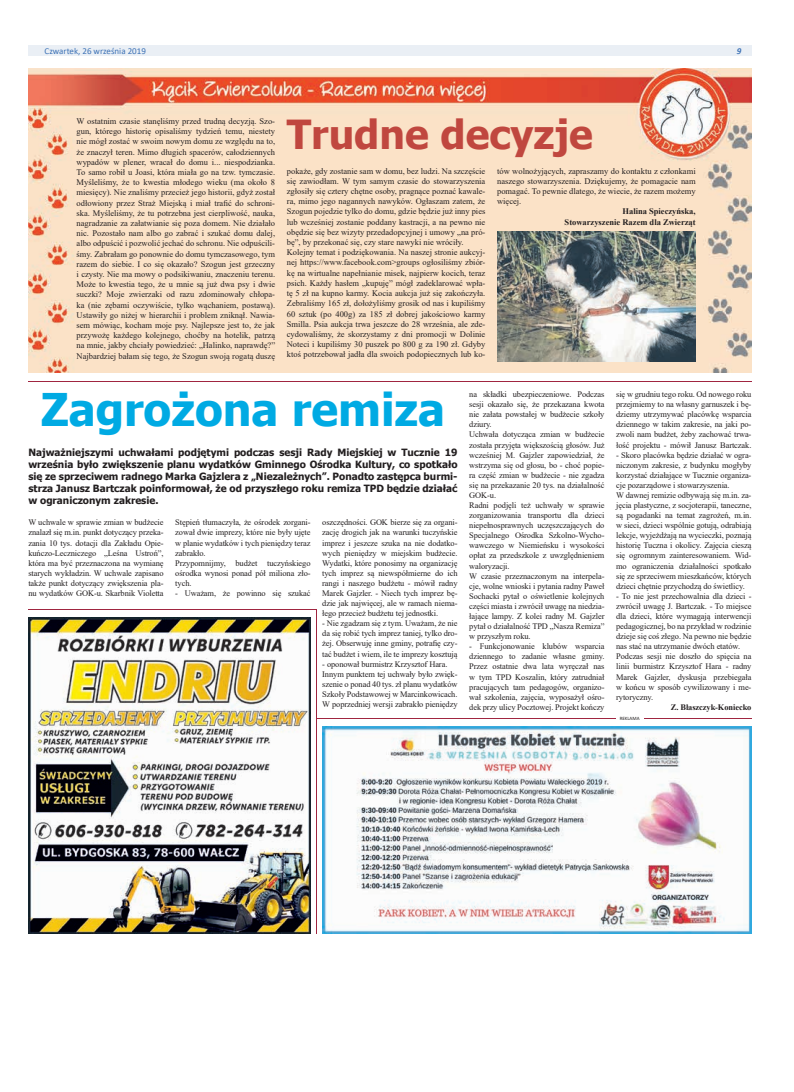
<style>
.page{position:relative;width:794px;height:1092px;background:#fff}
.page>*{position:absolute;margin:0;border:0;box-sizing:border-box;transform-origin:0 0}
.t1{font:700 45px "Tahoma";color:#00aae3}
.t2{font:700 40px "Tahoma";color:#c0473f}
.t3{font:700 10px/12px "Tahoma";color:#231f20;text-align:justify}
.t4{font:9px "Calibri";color:#3d72b6}
.t5{font:italic 700 9px "Calibri";color:#3d72b6}
.t6{font:8.5px/10.2px "Times New Roman";color:#231f20;text-align:justify}
.t7{font:700 8.5px/10.2px "Times New Roman";color:#231f20;text-align:right}
.t8{font:8.4px/10.1px "Times New Roman";letter-spacing:-.01em;color:#231f20;text-align:justify}
.t9{font:700 8.4px "Times New Roman";letter-spacing:-.01em;color:#231f20}
.t10{font:5px "Calibri";color:#231f20}
</style>
<div class="page">
<div style="left:28px;top:45px;width:723px;height:11px;background:#eaeff5"></div>
<hr style="left:316px;top:718px;width:435px;height:1px;background:#a02540">
<hr style="left:316px;top:609px;width:1px;height:324px;background:#a02540">
<hr style="left:616px;top:716px;width:27px;height:4px;background:#fff">
<img style="left:28px;top:617px;width:282px;height:316px">
<hr style="left:28px;top:609px;width:288px;height:1px;background:#a02540">
<img style="left:28px;top:69px;width:723px;height:303px">
<img style="left:322px;top:726px;width:429px;height:207px">
<hr style="left:28px;top:381px;width:723px;height:1px;background:#a02540">
<img style="left:497px;top:232px;width:198px;height:130px">
<p class="t4" style="left:45px;top:44px;width:103px">Czwartek, 26 września 2019</p>
<p class="t5" style="left:736px;top:44px;width:6px">9</p>
<p class="t6" style="left:77px;top:116px;width:200px">W ostatnim czasie stanęliśmy przed trudną decyzją. Szo&shy;gun, którego historię opisaliśmy tydzień temu, niestety nie mógł zostać w swoim nowym domu ze względu na to, że znaczył teren. Mimo długich spacerów, całodziennych wypadów w plener, wracał do domu i... niespodzianka.<br>To samo robił u Joasi, która miała go na tzw. tymczasie.<br>Myśleliśmy, że to kwestia młodego wieku (ma około 8 miesięcy). Nie znaliśmy przecież jego historii, gdyż został odłowiony przez Straż Miejską i miał trafić do schroni&shy;ska. Myśleliśmy, że tu potrzebna jest cierpliwość, nauka, nagradzanie za załatwianie się poza domem. Nie działało nic. Pozostało nam albo go zabrać i szukać domu dalej, albo odpuścić i pozwolić jechać do schronu. Nie odpuścili&shy;śmy. Zabrałam go ponownie do domu tymczasowego, tym razem do siebie. I co się okazało? Szogun jest grzeczny i czysty. Nie ma mowy o podsikiwaniu, znaczeniu terenu.<br>Może to kwestia tego, że u mnie są już dwa psy i dwie suczki? Moje zwierzaki od razu zdominowały chłopa&shy;ka (nie zębami oczywiście, tylko wąchaniem, postawą).<br>Ustawiły go niżej w hierarchii i problem zniknął. Nawia&shy;sem mówiąc, kocham moje psy. Najlepsze jest to, że jak przywożę każdego kolejnego, choćby na hotelik, patrzą na mnie, jakby chciały powiedzieć: „Halinko, naprawdę?” Najbardziej bałam się tego, że Szogun swoją rogatą duszę</p>
<h2 class="t2" style="left:287px;top:106px;width:308px">Trudne decyzje</h2>
<p class="t6" style="left:287px;top:165px;width:200px;text-align:left">pokaże, gdy zostanie sam w domu, bez ludzi. Na szczęście się zawiodłam. W tym samym czasie do stowarzyszenia zgłosiły się cztery chętne osoby, pragnące poznać kawale&shy;ra, mimo jego nagannych nawyków. Ogłaszam zatem, że Szogun pojedzie tylko do domu, gdzie będzie już inny pies lub wcześniej zostanie poddany kastracji, a na pewno nie obędzie się bez wizyty przedadopcyjnej i umowy „na pró&shy;bę”, by przekonać się, czy stare nawyki nie wróciły.<br>Kolejny temat i podziękowania. Na naszej stronie aukcyj&shy;nej https://www.facebook.com&gt;groups ogłosiliśmy zbiór&shy;kę na wirtualne napełnianie misek, najpierw kocich, teraz psich. Każdy hasłem „kupuję” mógł zadeklarować wpła&shy;tę 5 zł na kupno karmy. Kocia aukcja już się zakończyła.<br>Zebraliśmy 165 zł, dołożyliśmy grosik od nas i kupiliśmy 60 sztuk (po 400g) za 185 zł dobrej jakościowo karmy Smilla. Psia aukcja trwa jeszcze do 28 września, ale zde&shy;cydowaliśmy, że skorzystamy z dni promocji w Dolinie Noteci i kupiliśmy 30 puszek po 800 g za 190 zł. Gdyby ktoś potrzebował jadła dla swoich podopiecznych lub ko-</p>
<p class="t6" style="left:497px;top:165px;width:200px">tów wolnożyjących, zapraszamy do kontaktu z członkami naszego stowarzyszenia. Dziękujemy, że pomagacie nam pomagać. To pewnie dlatego, że wiecie, że razem możemy więcej.</p>
<p class="t7" style="left:564px;top:206px;width:133px">Halina Spieczyńska,<br>Stowarzyszenie Razem dla Zwierząt</p>
<h1 class="t1" style="left:41px;top:378px;width:406px">Zagrożona remiza</h1>
<p class="t3" style="left:28px;top:447px;width:431px">Najważniejszymi uchwałami podjętymi podczas sesji Rady Miejskiej w Tucznie 19 września było zwiększenie planu wydatków Gminnego Ośrodka Kultury, co spotkało się ze sprzeciwem radnego Marka Gajzlera z „Niezależnych”. Ponadto zastępca burmi&shy;strza Janusz Bartczak poinformował, że od przyszłego roku remiza TPD będzie działać w ograniczonym zakresie.</p>
<p class="t8" style="left:28px;top:517px;width:137px">W uchwale w sprawie zmian w budżecie znalazł się m.in. punkt dotyczący przeka&shy;zania 10 tys. dotacji dla Zakładu Opie&shy;kuńczo-Leczniczego „Leśna Ustroń”, która ma być przeznaczona na wymianę starych wykładzin. W uchwale zapisano także punkt dotyczący zwiększenia pla&shy;nu wydatków GOK-u. Skarbnik Violetta</p>
<p class="t8" style="left:175px;top:517px;width:137px;text-align:left">Stępień tłumaczyła, że ośrodek zorgani&shy;zował dwie imprezy, które nie były ujęte w planie wydatków i tych pieniędzy teraz zabrakło.<br>Przypomnijmy, budżet tuczyńskiego ośrodka wynosi ponad pół miliona zło&shy;tych.</p>
<p class="t8" style="left:322px;top:517px;width:137px">oszczędności. GOK bierze się za organi&shy;zację drogich jak na warunki tuczyńskie imprez i jeszcze szuka na nie dodatko&shy;wych pieniędzy w miejskim budżecie.<br>Wydatki, które ponosimy na organizację tych imprez są niewspółmierne do ich rangi i naszego budżetu - mówił radny Marek Gajzler. - Niech tych imprez bę&shy;dzie jak najwięcej, ale w ramach niema&shy;łego przecież budżetu tej jednostki.</p>
<p class="t8" style="left:322px;top:618px;width:137px">- Nie zgadzam się z tym. Uważam, że nie da się robić tych imprez taniej, tylko dro&shy;żej. Obserwuję inne gminy, potrafię czy&shy;tać budżet i wiem, ile te imprezy kosztują</p>
<p class="t8" style="left:322px;top:658px;width:137px;text-align:left">- oponował burmistrz Krzysztof Hara.<br>Innym punktem tej uchwały było zwięk&shy;szenie o ponad 40 tys. zł planu wydatków Szkoły Podstawowej w Marcinkowicach.<br>W poprzedniej wersji zabrakło pieniędzy</p>
<p class="t8" style="left:175px;top:588px;width:137px">- Uważam, że powinno się szukać</p>
<p class="t8" style="left:469px;top:389px;width:137px;text-align:left">na składki ubezpieczeniowe. Podczas sesji okazało się, że przekazana kwota nie załata powstałej w budżecie szkoły dziury.<br>Uchwała dotycząca zmian w budżecie została przyjęta większością głosów. Już wcześniej M. Gajzler zapowiedział, że wstrzyma się od głosu, bo - choć popie&shy;ra część zmian w budżecie - nie zgadza się na przekazanie 20 tys. na działalność GOK-u.<br>Radni podjęli też uchwały w sprawie zorganizowania transportu dla dzieci niepełnosprawnych uczęszczających do Specjalnego Ośrodka Szkolno-Wycho&shy;wawczego w Niemieńsku i wysokości opłat za przedszkole z uwzględnieniem waloryzacji.<br>W czasie przeznaczonym na interpela&shy;cje, wolne wnioski i pytania radny Paweł Sochacki pytał o oświetlenie kolejnych części miasta i zwrócił uwagę na niedzia&shy;łające lampy. Z kolei radny M. Gajzler pytał o działalność TPD „Nasza Remiza” w przyszłym roku.</p>
<p class="t8" style="left:469px;top:641px;width:137px">- Funkcjonowanie klubów wsparcia dziennego to zadanie własne gminy.<br>Przez ostatnie dwa lata wyręczał nas w tym TPD Koszalin, który zatrudniał pracujących tam pedagogów, organizo&shy;wał szkolenia, zajęcia, wyposażył ośro&shy;dek przy ulicy Pocztowej. Projekt kończy</p>
<p class="t8" style="left:616px;top:389px;width:137px">się w grudniu tego roku. Od nowego roku przejmiemy to na własny garnuszek i bę&shy;dziemy utrzymywać placówkę wsparcia dziennego w takim zakresie, na jaki po&shy;zwoli nam budżet, żeby zachować trwa&shy;łość projektu - mówił Janusz Bartczak.</p>
<p class="t8" style="left:616px;top:449px;width:137px;text-align:left">- Skoro placówka będzie działać w ogra&shy;niczonym zakresie, z budynku mogłyby korzystać działające w Tucznie organiza&shy;cje pozarządowe i stowarzyszenia.<br>W dawnej remizie odbywają się m.in. za&shy;jęcia plastyczne, z socjoterapii, taneczne, są pogadanki na temat zagrożeń, m.in. w sieci, dzieci wspólnie gotują, odrabiają lekcje, wyjeżdżają na wycieczki, poznają historię Tuczna i okolicy. Zajęcia cieszą się ogromnym zainteresowaniem. Wid&shy;mo ograniczenia działalności spotkało się ze sprzeciwem mieszkańców, których dzieci chętnie przychodzą do świetlicy.</p>
<p class="t8" style="left:616px;top:590px;width:137px;text-align:left">- To nie jest przechowalnia dla dzieci - zwrócił uwagę J. Bartczak. - To miejsce dla dzieci, które wymagają interwencji pedagogicznej, bo na przykład w rodzinie dzieje się coś złego. Na pewno nie będzie nas stać na utrzymanie dwóch etatów.<br>Podczas sesji nie doszło do spięcia na linii burmistrz Krzysztof Hara - radny Marek Gajzler, dyskusja przebiegała w końcu w sposób cywilizowany i me&shy;rytoryczny.</p>
<p class="t9" style="left:671px;top:700px;width:82px">Z. Błaszczyk-Koniecko</p>
<p class="t10" style="left:620px;top:714px;width:21px">REKLAMA</p>
</div>
